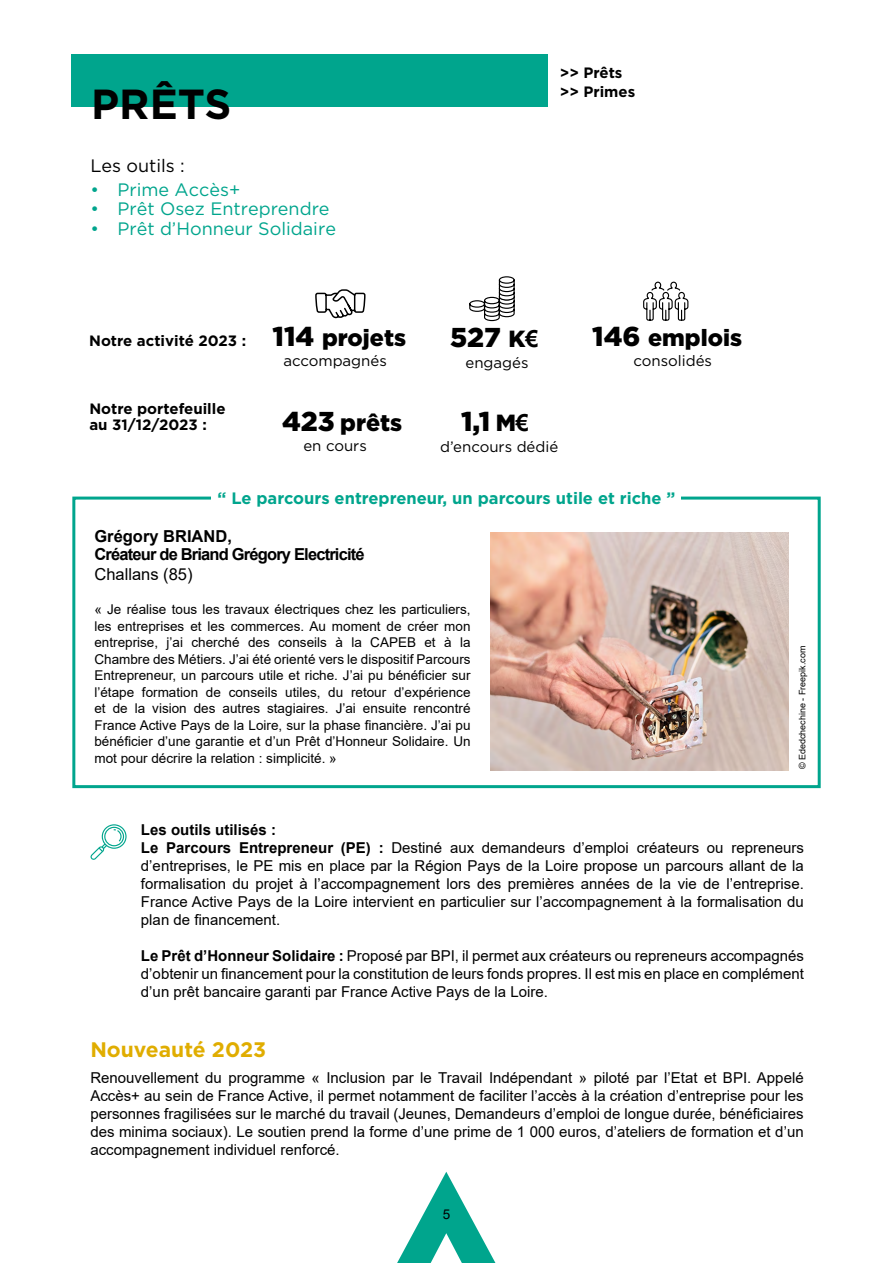
<style>
.page{position:relative;width:893px;height:1263px;background:#fff}
.page>*{position:absolute;margin:0;border:0;box-sizing:border-box;transform-origin:0 0}
.t1{font:700 42px "Gotham";color:#000}
.t2{font:900 27.3px "Gotham";color:#000}
.t3{font:900 23.4px "Gotham";color:#000}
.t4{font:700 21px "Gotham";color:#e0ad00}
.t5{font:18px "Gotham";color:#00a58d}
.t6{font:18px "Gotham";color:#000}
.t7{font:700 16.5px/18px "Arial";letter-spacing:-.05em;color:#000}
.t8{font:700 16.5px "Gotham";color:#00a58d}
.t9{font:16.5px "Arial";color:#000}
.t10{font:15px/18px "Arial";color:#000;text-align:justify}
.t11{font:700 15px/19.5px "Gotham";color:#000}
.t12{font:15px "Gotham";color:#000}
.t13{font:13.5px/16.5px "Arial";color:#000;text-align:justify}
.t14{font:9px "Arial";color:#000}
.s1{font-size:27.3px}
.s2{font-size:23.4px}
.s3{font-family:"Arial";font-weight:700;font-size:23.4px}
.s4{font-weight:700}
</style>
<div class="page">
<div style="left:72px;top:497px;width:749px;height:291px;border:3px solid #00a58d"></div>
<div style="left:211px;top:483px;width:470px;height:28px;background:#fff"></div>
<svg style="left:397px;top:1172px;width:98px;height:91px"></svg>
<div style="left:71px;top:54px;width:477px;height:52px;background:#00a58d"></div>
<svg style="left:91px;top:824px;width:35px;height:36px"></svg>
<svg style="left:643px;top:281px;width:46px;height:40px"></svg>
<svg style="left:315px;top:289px;width:51px;height:30px"></svg>
<svg style="left:469px;top:276px;width:46px;height:46px"></svg>
<img style="left:490px;top:533px;width:299px;height:237px">
<h1 class="t1" style="left:91px;top:76px;width:142px">PRÊTS</h1>
<p class="t6" style="left:90px;top:154px;width:96px">Les outils :</p>
<p class="t5" style="left:90px;top:178px;width:151px">• Prime Accès+</p>
<p class="t5" style="left:90px;top:197px;width:241px">• Prêt Osez Entreprendre</p>
<p class="t5" style="left:90px;top:217px;width:247px">• Prêt d’Honneur Solidaire</p>
<p class="t11" style="left:560px;top:63px;width:77px">&gt;&gt; Prêts &gt;&gt; Primes</p>
<p class="t11" style="left:89px;top:330px;width:158px">Notre activité 2023 :</p>
<p class="t11" style="left:89px;top:400px;width:138px;line-height:16.5px">Notre portefeuille au 31/12/2023 :</p>
<h3 class="t3" style="left:273px;top:324px;width:135px"><span class="s1">114</span> projets</h3>
<h2 class="t2" style="left:450px;top:321px;width:90px">527 <span class="s2">K</span><span class="s3">€</span></h2>
<h3 class="t3" style="left:592px;top:324px;width:151px"><span class="s1">146</span> emplois</h3>
<p class="t12" style="left:283px;top:352px;width:105px">accompagnés</p>
<p class="t12" style="left:465px;top:354px;width:65px">engagés</p>
<p class="t12" style="left:633px;top:352px;width:80px">consolidés</p>
<h3 class="t3" style="left:282px;top:409px;width:122px"><span class="s1">423</span> prêts</h3>
<h2 class="t2" style="left:461px;top:405px;width:69px">1,1 <span class="s2">M</span><span class="s3">€</span></h2>
<p class="t12" style="left:303px;top:436px;width:65px">en cours</p>
<p class="t12" style="left:440px;top:437px;width:120px">d’encours dédié</p>
<p class="t8" style="left:218px;top:487px;width:459px">“ Le parcours entrepreneur, un parcours utile et riche ”</p>
<p class="t7" style="left:94px;top:528px;width:272px">Grégory BRIAND,<br>Créateur de Briand Grégory Electricité</p>
<p class="t9" style="left:94px;top:563px;width:100px">Challans (85)</p>
<p class="t13" style="left:94px;top:601px;width:378px">« Je réalise tous les travaux électriques chez les particuliers, les entreprises et les commerces. Au moment de créer mon entreprise, j’ai cherché des conseils à la CAPEB et à la Chambre des Métiers. J’ai été orienté vers le dispositif Parcours Entrepreneur, un parcours utile et riche. J’ai pu bénéficier sur l’étape formation de conseils utiles, du retour d’expérience et de la vision des autres stagiaires. J’ai ensuite rencontré France Active Pays de la Loire, sur la phase financière. J’ai pu bénéficier d’une garantie et d’un Prêt d’Honneur Solidaire. Un mot pour décrire la relation : simplicité. »</p>
<p class="t14" style="left:796px;top:769px;width:125px;rotate:-90deg">© Ededchechine - Freepik.com</p>
<p class="t10" style="left:141px;top:821px;width:664px;text-align:left"><span class="s4">Les outils utilisés :<br>Le Parcours Entrepreneur (PE) :</span> Destiné aux demandeurs d’emploi créateurs ou repreneurs d’entreprises, le PE mis en place par la Région Pays de la Loire propose un parcours allant de la formalisation du projet à l’accompagnement lors des premières années de la vie de l’entreprise.<br>France Active Pays de la Loire intervient en particulier sur l’accompagnement à la formalisation du plan de financement.</p>
<p class="t10" style="left:141px;top:947px;width:664px"><span class="s4">Le Prêt d’Honneur Solidaire :</span> Proposé par BPI, il permet aux créateurs ou repreneurs accompagnés d’obtenir un financement pour la constitution de leurs fonds propres. Il est mis en place en complément d’un prêt bancaire garanti par France Active Pays de la Loire.</p>
<h3 class="t4" style="left:90px;top:1036px;width:177px">Nouveauté 2023</h3>
<p class="t10" style="left:90px;top:1069px;width:715px">Renouvellement du programme « Inclusion par le Travail Indépendant » piloté par l’Etat et BPI. Appelé Accès+ au sein de France Active, il permet notamment de faciliter l’accès à la création d’entreprise pour les personnes fragilisées sur le marché du travail (Jeunes, Demandeurs d’emploi de longue durée, bénéficiaires des minima sociaux). Le soutien prend la forme d’une prime de 1 000 euros, d’ateliers de formation et d’un accompagnement individuel renforcé.</p>
<p class="t13" style="left:443px;top:1206px;width:9px">5</p>
</div>
